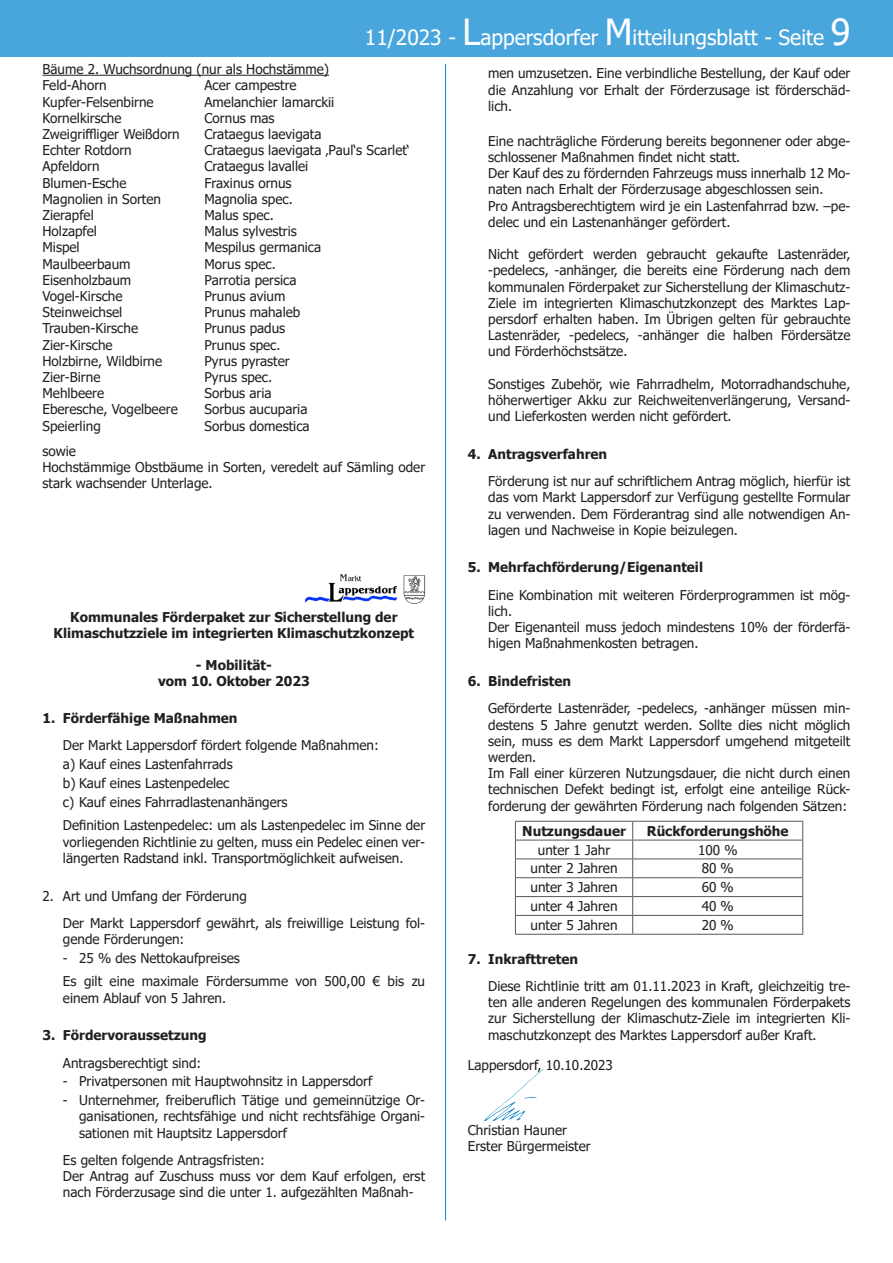
<style>
.page{position:relative;width:893px;height:1263px;background:#fff}
.page>*{position:absolute;margin:0;border:0;box-sizing:border-box;transform-origin:0 0}
.t1{font:21px "Tahoma";color:#fff}
.t2{font:13.5px/16.2px "Tahoma";color:#231f20}
.t3{font:700 13.5px/16.2px "Tahoma";color:#231f20;text-align:center}
.s1{font-size:36px}
</style>
<div class="page">
<div style="left:0;top:0;width:893px;height:57px;background:#48a6dc"></div>
<hr style="left:445px;top:64px;width:1px;height:1156px;background:#0089cf">
<hr style="left:43px;top:75px;width:286px;height:1px;background:#231f20">
<hr style="left:515px;top:821px;width:118px;height:1px;background:#57585a">
<hr style="left:633px;top:821px;width:170px;height:1px;background:#57585a">
<hr style="left:515px;top:840px;width:118px;height:1px;background:#57585a">
<hr style="left:633px;top:840px;width:170px;height:1px;background:#57585a">
<hr style="left:515px;top:858px;width:118px;height:1px;background:#57585a">
<hr style="left:633px;top:858px;width:170px;height:1px;background:#57585a">
<hr style="left:515px;top:877px;width:118px;height:1px;background:#57585a">
<hr style="left:633px;top:877px;width:170px;height:1px;background:#57585a">
<hr style="left:515px;top:896px;width:118px;height:1px;background:#57585a">
<hr style="left:633px;top:896px;width:170px;height:1px;background:#57585a">
<hr style="left:515px;top:915px;width:118px;height:1px;background:#57585a">
<svg style="left:515px;top:822px;width:1px;height:112px"></svg>
<hr style="left:633px;top:915px;width:170px;height:1px;background:#57585a">
<svg style="left:632px;top:822px;width:1px;height:112px"></svg>
<svg style="left:802px;top:822px;width:1px;height:112px"></svg>
<hr style="left:515px;top:934px;width:118px;height:1px;background:#57585a">
<hr style="left:633px;top:934px;width:170px;height:1px;background:#57585a">
<img style="left:305px;top:574px;width:120px;height:30px">
<img style="left:484px;top:1069px;width:60px;height:52px">
<h1 class="t1" style="left:365px;top:24px;width:487px">11/2023 - <span class="s1">L</span>appersdorfer <span class="s1">M</span>itteilungsblatt - Seite <span class="s1">9</span></h1>
<p class="t2" style="left:43px;top:62px;width:288px">Bäume 2. Wuchsordnung (nur als Hochstämme)</p>
<p class="t2" style="left:43px;top:78px;width:113px">Feld-Ahorn<br>Kupfer-Felsenbirne<br>Kornelkirsche</p>
<p class="t2" style="left:205px;top:78px;width:131px">Acer campestre<br>Amelanchier lamarckii<br>Cornus mas</p>
<p class="t2" style="left:43px;top:127px;width:139px">Zweigriffliger Weißdorn<br>Echter Rotdorn<br>Apfeldorn<br>Blumen-Esche</p>
<p class="t2" style="left:205px;top:127px;width:207px">Crataegus laevigata<br>Crataegus laevigata ‚Paul‘s Scarlet‘<br>Crataegus lavallei<br>Fraxinus ornus</p>
<p class="t2" style="left:43px;top:191px;width:120px">Magnolien in Sorten<br>Zierapfel<br>Holzapfel<br>Mispel<br>Maulbeerbaum<br>Eisenholzbaum<br>Vogel-Kirsche<br>Steinweichsel</p>
<p class="t2" style="left:205px;top:191px;width:118px">Magnolia spec.<br>Malus spec.<br>Malus sylvestris<br>Mespilus germanica<br>Morus spec.<br>Parrotia persica<br>Prunus avium<br>Prunus mahaleb</p>
<p class="t2" style="left:43px;top:321px;width:121px">Trauben-Kirsche<br>Zier-Kirsche<br>Holzbirne, Wildbirne<br>Zier-Birne<br>Mehlbeere</p>
<p class="t2" style="left:205px;top:321px;width:87px">Prunus padus<br>Prunus spec.<br>Pyrus pyraster<br>Pyrus spec.<br>Sorbus aria</p>
<p class="t2" style="left:43px;top:402px;width:137px">Eberesche, Vogelbeere<br>Speierling</p>
<p class="t2" style="left:205px;top:402px;width:107px">Sorbus aucuparia<br>Sorbus domestica</p>
<p class="t2" style="left:43px;top:443px;width:35px">sowie</p>
<p class="t2" style="left:43px;top:460px;width:384px">Hochstämmige Obstbäume in Sorten, veredelt auf Sämling oder stark wachsender Unterlage.</p>
<p class="t3" style="left:54px;top:609px;width:362px">Kommunales Förderpaket zur Sicherstellung der<br>Klimaschutzziele im integrierten Klimaschutzkonzept</p>
<p class="t3" style="left:158px;top:658px;width:153px">- Mobilität-<br>vom 10. Oktober 2023</p>
<p class="t3" style="left:43px;top:711px;width:197px">1. Förderfähige Maßnahmen</p>
<p class="t2" style="left:63px;top:738px;width:317px">Der Markt Lappersdorf fördert folgende Maßnahmen:</p>
<p class="t2" style="left:63px;top:757px;width:171px">a) Kauf eines Lastenfahrrads</p>
<p class="t2" style="left:63px;top:776px;width:168px">b) Kauf eines Lastenpedelec</p>
<p class="t2" style="left:63px;top:795px;width:226px">c) Kauf eines Fahrradlastenanhängers</p>
<p class="t2" style="left:63px;top:818px;width:364px;text-align:justify">Definition Lastenpedelec: um als Lastenpedelec im Sinne der vorliegenden Richtlinie zu gelten, muss ein Pedelec einen ver&shy;längerten Radstand inkl. Transportmöglichkeit aufweisen.</p>
<p class="t2" style="left:43px;top:888px;width:206px">2. Art und Umfang der Förderung</p>
<p class="t2" style="left:63px;top:915px;width:364px">Der Markt Lappersdorf gewährt, als freiwillige Leistung fol&shy;gende Förderungen:</p>
<p class="t2" style="left:63px;top:951px;width:178px">- 25 % des Nettokaufpreises</p>
<p class="t2" style="left:63px;top:974px;width:364px">Es gilt eine maximale Fördersumme von 500,00 € bis zu einem Ablauf von 5 Jahren.</p>
<p class="t3" style="left:43px;top:1028px;width:165px">3. Fördervoraussetzung</p>
<p class="t2" style="left:63px;top:1055px;width:140px">Antragsberechtigt sind:</p>
<p class="t2" style="left:63px;top:1074px;width:311px">- Privatpersonen mit Hauptwohnsitz in Lappersdorf</p>
<p class="t2" style="left:63px;top:1093px;width:364px">- Unternehmer, freiberuflich Tätige und gemeinnützige Or-</p>
<p class="t2" style="left:79px;top:1109px;width:348px">ganisationen, rechtsfähige und nicht rechtsfähige Organi&shy;sationen mit Hauptsitz Lappersdorf</p>
<p class="t2" style="left:63px;top:1153px;width:364px">Es gelten folgende Antragsfristen:<br>Der Antrag auf Zuschuss muss vor dem Kauf erfolgen, erst nach Förderzusage sind die unter 1. aufgezählten Maßnah-</p>
<p class="t2" style="left:488px;top:66px;width:364px;text-align:justify">men umzusetzen. Eine verbindliche Bestellung, der Kauf oder die Anzahlung vor Erhalt der Förderzusage ist förderschäd&shy;lich.</p>
<p class="t2" style="left:488px;top:134px;width:364px">Eine nachträgliche Förderung bereits begonnener oder abge&shy;schlossener Maßnahmen findet nicht statt.<br>Der Kauf des zu fördernden Fahrzeugs muss innerhalb 12 Mo&shy;naten nach Erhalt der Förderzusage abgeschlossen sein.<br>Pro Antragsberechtigtem wird je ein Lastenfahrrad bzw. –pe&shy;delec und ein Lastenanhänger gefördert.</p>
<p class="t2" style="left:488px;top:247px;width:364px;text-align:justify">Nicht gefördert werden gebraucht gekaufte Lastenräder, -pedelecs, -anhänger, die bereits eine Förderung nach dem kommunalen Förderpaket zur Sicherstellung der Klimaschutz-Ziele im integrierten Klimaschutzkonzept des Marktes Lap&shy;persdorf erhalten haben. Im Übrigen gelten für gebrauchte Lastenräder, -pedelecs, -anhänger die halben Fördersätze und Förderhöchstsätze.</p>
<p class="t2" style="left:488px;top:377px;width:364px;text-align:justify">Sonstiges Zubehör, wie Fahrradhelm, Motorradhandschuhe, höherwertiger Akku zur Reichweitenverlängerung, Versand&shy;und Lieferkosten werden nicht gefördert.</p>
<p class="t3" style="left:468px;top:446px;width:141px">4. Antragsverfahren</p>
<p class="t2" style="left:488px;top:474px;width:364px;text-align:justify">Förderung ist nur auf schriftlichem Antrag möglich, hierfür ist das vom Markt Lappersdorf zur Verfügung gestellte Formular zu verwenden. Dem Förderantrag sind alle notwendigen An&shy;lagen und Nachweise in Kopie beizulegen.</p>
<p class="t3" style="left:468px;top:560px;width:237px">5. Mehrfachförderung/Eigenanteil</p>
<p class="t2" style="left:488px;top:587px;width:364px">Eine Kombination mit weiteren Förderprogrammen ist mög&shy;lich.<br>Der Eigenanteil muss jedoch mindestens 10% der förderfä&shy;higen Maßnahmenkosten betragen.</p>
<p class="t3" style="left:468px;top:674px;width:105px">6. Bindefristen</p>
<p class="t2" style="left:488px;top:701px;width:364px">Geförderte Lastenräder, -pedelecs, -anhänger müssen min&shy;destens 5 Jahre genutzt werden. Sollte dies nicht möglich sein, muss es dem Markt Lappersdorf umgehend mitgeteilt werden.<br>Im Fall einer kürzeren Nutzungsdauer, die nicht durch einen technischen Defekt bedingt ist, erfolgt eine anteilige Rück&shy;forderung der gewährten Förderung nach folgenden Sätzen:</p>
<p class="t3" style="left:522px;top:823px;width:105px">Nutzungsdauer</p>
<p class="t3" style="left:647px;top:823px;width:143px">Rückforderungshöhe</p>
<p class="t2" style="left:538px;top:842px;width:74px">unter 1 Jahr</p>
<p class="t2" style="left:698px;top:842px;width:41px">100 %</p>
<p class="t2" style="left:531px;top:861px;width:89px">unter 2 Jahren</p>
<p class="t2" style="left:702px;top:861px;width:34px">80 %</p>
<p class="t2" style="left:531px;top:880px;width:89px">unter 3 Jahren</p>
<p class="t2" style="left:702px;top:880px;width:34px">60 %</p>
<p class="t2" style="left:531px;top:899px;width:89px">unter 4 Jahren</p>
<p class="t2" style="left:702px;top:899px;width:34px">40 %</p>
<p class="t2" style="left:531px;top:918px;width:89px">unter 5 Jahren</p>
<p class="t2" style="left:702px;top:918px;width:34px">20 %</p>
<p class="t3" style="left:468px;top:951px;width:112px">7. Inkrafttreten</p>
<p class="t2" style="left:488px;top:979px;width:364px;text-align:justify">Diese Richtlinie tritt am 01.11.2023 in Kraft, gleichzeitig tre&shy;ten alle anderen Regelungen des kommunalen Förderpakets zur Sicherstellung der Klimaschutz-Ziele im integrierten Kli&shy;maschutzkonzept des Marktes Lappersdorf außer Kraft.</p>
<p class="t2" style="left:468px;top:1058px;width:147px">Lappersdorf, 10.10.2023</p>
<p class="t2" style="left:468px;top:1123px;width:124px">Christian Hauner<br>Erster Bürgermeister</p>
</div>
